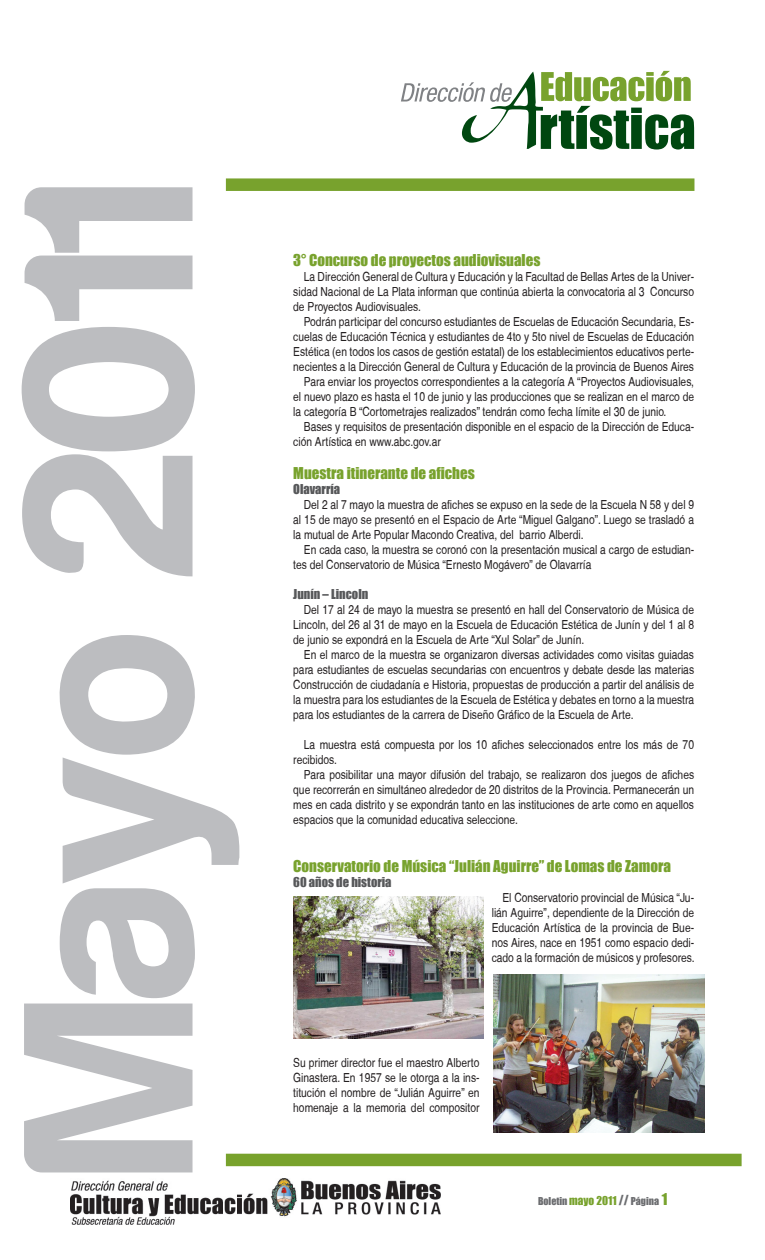
<style>
.page{position:relative;width:765px;height:1260px;background:#fff}
.page>*{position:absolute;margin:0;border:0;box-sizing:border-box;transform-origin:0 0}
.t1{font:700 250px "Harabara";letter-spacing:-.005em;color:#bcbdc0}
.titulos{font:15px "Impact";color:#78a22d}
.texto{font:condensed 12.5px/15px "Helvetica";color:#231f20;text-align:justify}
.subtitulo{font:12.5px "Impact";color:#57585a}
.titulos-2{font:10px "Impact";color:#6c6d70}
.s1{font-size:11.25px;color:#78a22d}
.s2{font-size:12.5px}
.s3{font-size:15px;color:#78a22d}
</style>
<div class="page">
<svg style="left:401px;top:71px;width:293px;height:79px"></svg>
<img style="left:71px;top:1178px;width:370px;height:47px">
<div style="left:226px;top:1154px;width:516px;height:12px;background:#78a22d"></div>
<div style="left:226px;top:178px;width:468px;height:13px;background:#78a22d"></div>
<img style="left:293px;top:896px;width:191px;height:143px">
<img style="left:494px;top:974px;width:211px;height:158px">
<p class="t1" style="left:-20px;top:1172px;width:989px;rotate:-90deg">Mayo 2011</p>
<p class="titulos" style="left:293px;top:248px;width:249px">3° Concurso de proyectos audiovisuales</p>
<p class="texto" style="left:293px;top:269px;width:402px;text-indent:11px">La Dirección General de Cultura y Educación y la Facultad de Bellas Artes de la Univer&shy;sidad Nacional de La Plata informan que continúa abierta la convocatoria al 3° Concurso de Proyectos Audiovisuales.</p>
<p class="texto" style="left:293px;top:314px;width:402px;text-indent:11px">Podrán participar del concurso estudiantes de Escuelas de Educación Secundaria, Es&shy;cuelas de Educación Técnica y estudiantes de 4to y 5to nivel de Escuelas de Educación Estética (en todos los casos de gestión estatal) de los establecimientos educativos perte&shy;necientes a la Dirección General de Cultura y Educación de la provincia de Buenos Aires</p>
<p class="texto" style="left:293px;top:374px;width:402px;text-indent:11px">Para enviar los proyectos correspondientes a la categoría A “Proyectos Audiovisuales, el nuevo plazo es hasta el 10 de junio y las producciones que se realizan en el marco de la categoría B “Cortometrajes realizados” tendrán como fecha límite el 30 de junio.</p>
<p class="texto" style="left:293px;top:419px;width:402px;text-indent:11px">Bases y requisitos de presentación disponible en el espacio de la Dirección de Educa&shy;ción Artística en www.abc.gov.ar</p>
<p class="titulos" style="left:293px;top:461px;width:183px">Muestra itinerante de afiches</p>
<p class="subtitulo" style="left:293px;top:479px;width:48px">Olavarría</p>
<p class="texto" style="left:293px;top:497px;width:402px;text-indent:11px">Del 2 al 7 mayo la muestra de afiches se expuso en la sede de la Escuela N°58 y del 9 al 15 de mayo se presentó en el Espacio de Arte “Miguel Galgano”. Luego se trasladó a la mutual de Arte Popular Macondo Creativa, del barrio Alberdi.</p>
<p class="texto" style="left:293px;top:542px;width:402px;text-indent:11px">En cada caso, la muestra se coronó con la presentación musical a cargo de estudian&shy;tes del Conservatorio de Música “Ernesto Mogávero” de Olavarría</p>
<p class="subtitulo" style="left:293px;top:584px;width:77px">Junín – Lincoln</p>
<p class="texto" style="left:293px;top:602px;width:402px;text-indent:11px">Del 17 al 24 de mayo la muestra se presentó en hall del Conservatorio de Música de Lincoln, del 26 al 31 de mayo en la Escuela de Educación Estética de Junín y del 1 al 8 de junio se expondrá en la Escuela de Arte “Xul Solar” de Junín.</p>
<p class="texto" style="left:293px;top:647px;width:402px;text-indent:11px">En el marco de la muestra se organizaron diversas actividades como visitas guiadas para estudiantes de escuelas secundarias con encuentros y debate desde las materias Construcción de ciudadanía e Historia, propuestas de producción a partir del análisis de la muestra para los estudiantes de la Escuela de Estética y debates en torno a la muestra para los estudiantes de la carrera de Diseño Gráfico de la Escuela de Arte.</p>
<p class="texto" style="left:293px;top:737px;width:402px;text-indent:11px">La muestra está compuesta por los 10 afiches seleccionados entre los más de 70 recibidos.</p>
<p class="texto" style="left:293px;top:767px;width:402px;text-indent:11px">Para posibilitar una mayor difusión del trabajo, se realizaron dos juegos de afiches que recorrerán en simultáneo alrededor de 20 distritos de la Provincia. Permanecerán un mes en cada distrito y se expondrán tanto en las instituciones de arte como en aquellos espacios que la comunidad educativa seleccione.</p>
<p class="titulos" style="left:293px;top:854px;width:379px">Conservatorio de Música “Julián Aguirre” de Lomas de Zamora</p>
<p class="subtitulo" style="left:293px;top:872px;width:100px">60 años de historia</p>
<p class="texto" style="left:492px;top:890px;width:204px;text-indent:11px">El Conservatorio provincial de Música “Ju&shy;lián Aguirre”, dependiente de la Dirección de Educación Artística de la provincia de Bue&shy;nos Aires, nace en 1951 como espacio dedi&shy;cado a la formación de músicos y profesores.</p>
<p class="texto" style="left:293px;top:1055px;width:188px">Su primer director fue el maestro Alberto Ginastera. En 1957 se le otorga a la ins&shy;titución el nombre de “Julián Aguirre” en</p>
<p class="texto" style="left:293px;top:1100px;width:188px">homenaje a la memoria del compositor</p>
<p class="titulos-2" style="left:538px;top:1194px;width:131px">Boletin <span class="s1">mayo 2011</span> <span class="s2">//</span> Página <span class="s3">1</span></p>
</div>
